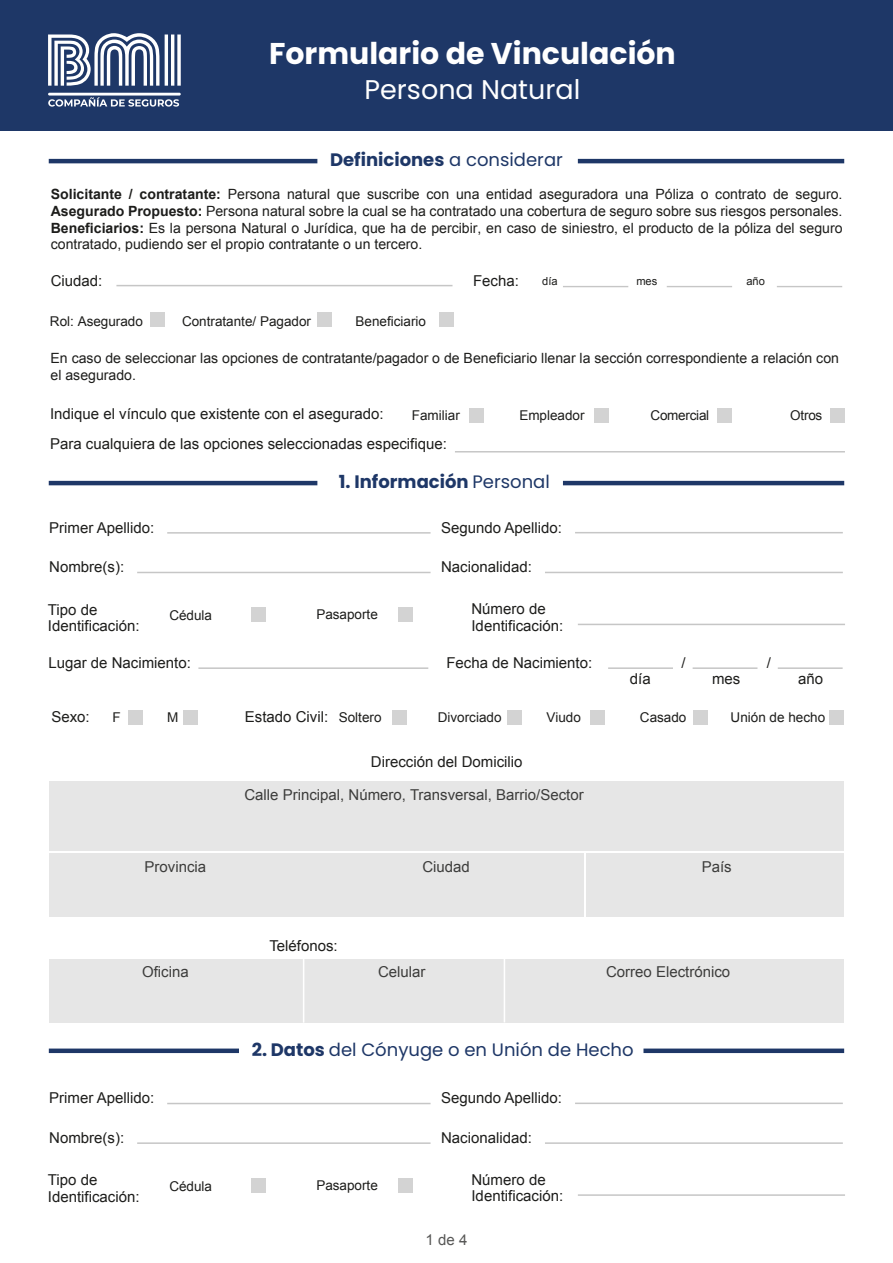
<style>
.page{position:relative;width:893px;height:1263px;background:#fff}
.page>*{position:absolute;margin:0;border:0;box-sizing:border-box;transform-origin:0 0}
.t1{font:700 30px "Poppins";color:#fff}
.t2{font:27px "Poppins";color:#fff}
.t3{font:700 18px "Poppins";color:#1e3767}
.t4{font:18px "Poppins";color:#1e3767}
.t5{font:15px/16.5px "Arial";color:#1d1d1b}
.t6{font:15px "Arial";color:#3c3c3b}
.t7{font:15px "Arial";color:#575756}
.t8{font:14.1px/17px "Arial";color:#1d1d1b;text-align:justify}
.t9{font:13.5px "Arial";color:#1d1d1b}
.t10{font:13.5px "Arial";letter-spacing:-.02em;color:#1d1d1b}
.t11{font:11.1px "Arial";color:#1d1d1b}
.s1{font-weight:400}
.s2{font-weight:700}
.s3{font-size:13.5px}
</style>
<div class="page">
<div style="left:0;top:0;width:893px;height:131px;background:#1e3767"></div>
<svg style="left:48px;top:33px;width:111px;height:53px"></svg>
<svg style="left:177px;top:35px;width:4px;height:51px"></svg>
<hr style="left:171px;top:35px;width:3px;height:51px;background:#fff">
<hr style="left:165px;top:35px;width:3px;height:51px;background:#fff">
<hr style="left:48px;top:93px;width:133px;height:3px;background:#fff">
<svg style="left:48px;top:97px;width:131px;height:10px"></svg>
<div style="left:693px;top:710px;width:14px;height:14px;background:#d3d3d3"></div>
<div style="left:392px;top:710px;width:14px;height:14px;background:#d3d3d3"></div>
<div style="left:829px;top:710px;width:14px;height:14px;background:#d3d3d3"></div>
<div style="left:591px;top:710px;width:14px;height:14px;background:#d3d3d3"></div>
<div style="left:507px;top:710px;width:14px;height:14px;background:#d3d3d3"></div>
<hr style="left:198px;top:667px;width:230px;height:2px;background:#c6c6c6">
<hr style="left:608px;top:667px;width:65px;height:2px;background:#c6c6c6">
<hr style="left:693px;top:667px;width:64px;height:2px;background:#c6c6c6">
<hr style="left:778px;top:667px;width:65px;height:2px;background:#c6c6c6">
<div style="left:129px;top:710px;width:14px;height:14px;background:#d3d3d3"></div>
<div style="left:184px;top:710px;width:14px;height:14px;background:#d3d3d3"></div>
<hr style="left:137px;top:572px;width:294px;height:1px;background:#c6c6c6">
<div style="left:252px;top:608px;width:14px;height:14px;background:#d3d3d3"></div>
<div style="left:399px;top:608px;width:14px;height:14px;background:#d3d3d3"></div>
<hr style="left:167px;top:532px;width:264px;height:2px;background:#c6c6c6">
<hr style="left:575px;top:532px;width:268px;height:1px;background:#c6c6c6">
<hr style="left:578px;top:624px;width:267px;height:1px;background:#c6c6c6">
<hr style="left:545px;top:572px;width:298px;height:1px;background:#c6c6c6">
<hr style="left:116px;top:285px;width:336px;height:1px;background:#c6c6c6">
<hr style="left:563px;top:286px;width:65px;height:1px;background:#c6c6c6">
<hr style="left:667px;top:286px;width:65px;height:1px;background:#c6c6c6">
<hr style="left:777px;top:286px;width:65px;height:1px;background:#c6c6c6">
<hr style="left:49px;top:481px;width:268px;height:4px;background:#1e3767">
<hr style="left:563px;top:481px;width:281px;height:4px;background:#1e3767">
<hr style="left:49px;top:159px;width:268px;height:4px;background:#1e3767">
<hr style="left:578px;top:159px;width:266px;height:4px;background:#1e3767">
<div style="left:49px;top:959px;width:795px;height:63px;background:#e6e6e6"></div>
<hr style="left:303px;top:959px;width:1px;height:64px;background:#fff">
<hr style="left:504px;top:959px;width:1px;height:63px;background:#fff">
<div style="left:49px;top:853px;width:261px;height:64px;background:#e6e6e6"></div>
<div style="left:312px;top:853px;width:272px;height:64px;background:#e6e6e6"></div>
<div style="left:586px;top:853px;width:258px;height:64px;background:#e6e6e6"></div>
<div style="left:49px;top:781px;width:795px;height:69px;background:#e6e6e6"></div>
<hr style="left:137px;top:1142px;width:294px;height:2px;background:#c6c6c6">
<div style="left:252px;top:1178px;width:14px;height:14px;background:#d3d3d3"></div>
<div style="left:399px;top:1178px;width:14px;height:14px;background:#d3d3d3"></div>
<hr style="left:167px;top:1103px;width:264px;height:1px;background:#c6c6c6">
<hr style="left:575px;top:1102px;width:268px;height:2px;background:#c6c6c6">
<hr style="left:578px;top:1194px;width:267px;height:2px;background:#c6c6c6">
<hr style="left:545px;top:1142px;width:298px;height:2px;background:#c6c6c6">
<div style="left:49px;top:1048px;width:190px;height:5px;background:#1e3767"></div>
<div style="left:643px;top:1048px;width:201px;height:5px;background:#1e3767"></div>
<hr style="left:455px;top:451px;width:390px;height:1px;background:#c6c6c6">
<div style="left:718px;top:408px;width:14px;height:15px;background:#d3d3d3"></div>
<div style="left:831px;top:408px;width:14px;height:15px;background:#d3d3d3"></div>
<div style="left:594px;top:408px;width:15px;height:15px;background:#d3d3d3"></div>
<div style="left:470px;top:408px;width:14px;height:15px;background:#d3d3d3"></div>
<div style="left:151px;top:313px;width:14px;height:14px;background:#d3d3d3"></div>
<div style="left:318px;top:313px;width:14px;height:14px;background:#d3d3d3"></div>
<div style="left:440px;top:313px;width:14px;height:14px;background:#d3d3d3"></div>
<h1 class="t1" style="left:269px;top:36px;width:408px">Formulario de Vinculación</h1>
<h2 class="t2" style="left:364px;top:74px;width:217px">Persona Natural</h2>
<p class="t3" style="left:330px;top:149px;width:234px">Definiciones <span class="s1">a considerar</span></p>
<p class="t8" style="left:51px;top:185px;width:793px"><span class="s2">Solicitante / contratante:</span> Persona natural que suscribe con una entidad aseguradora una Póliza o contrato de seguro.<br><span class="s2">Asegurado Propuesto:</span> Persona natural sobre la cual se ha contratado una cobertura de seguro sobre sus riesgos personales.<br><span class="s2">Beneficiarios:</span> Es la persona Natural o Jurídica, que ha de percibir, en caso de siniestro, el producto de la póliza del seguro contratado, pudiendo ser el propio contratante o un tercero.</p>
<p class="t5" style="left:51px;top:272px;width:53px">Ciudad:</p>
<p class="t5" style="left:473px;top:272px;width:47px">Fecha:</p>
<p class="t11" style="left:542px;top:273px;width:17px">día</p>
<p class="t11" style="left:636px;top:273px;width:23px">mes</p>
<p class="t11" style="left:746px;top:273px;width:20px">año</p>
<p class="t9" style="left:50px;top:312px;width:95px">Rol: Asegurado</p>
<p class="t9" style="left:182px;top:312px;width:131px">Contratante/ Pagador</p>
<p class="t9" style="left:356px;top:312px;width:72px">Beneficiario</p>
<p class="t8" style="left:51px;top:350px;width:790px">En caso de seleccionar las opciones de contratante/pagador o de Beneficiario llenar la sección correspondiente a relación con el asegurado.</p>
<p class="t5" style="left:50px;top:399px;width:398px;line-height:29.4px">Indique el vínculo que existente con el asegurado:<br>Para cualquiera de las opciones seleccionadas especifique:</p>
<p class="t9" style="left:412px;top:406px;width:49px">Familiar</p>
<p class="t9" style="left:519px;top:406px;width:67px">Empleador</p>
<p class="t10" style="left:650px;top:406px;width:60px">Comercial</p>
<p class="t9" style="left:790px;top:406px;width:34px">Otros</p>
<p class="t3" style="left:339px;top:471px;width:212px">1. Información <span class="s1">Personal</span></p>
<p class="t5" style="left:49px;top:519px;width:107px">Primer Apellido:</p>
<p class="t5" style="left:441px;top:519px;width:122px">Segundo Apellido:</p>
<p class="t5" style="left:49px;top:559px;width:77px">Nombre(s):</p>
<p class="t5" style="left:441px;top:559px;width:92px">Nacionalidad:</p>
<p class="t5" style="left:48px;top:601px;width:93px">Tipo de<br>Identificación:</p>
<p class="t9" style="left:169px;top:606px;width:44px">Cédula</p>
<p class="t9" style="left:316px;top:606px;width:63px">Pasaporte</p>
<p class="t5" style="left:471px;top:601px;width:93px">Número de<br>Identificación:</p>
<p class="t5" style="left:48px;top:655px;width:144px">Lugar de Nacimiento:</p>
<p class="t5" style="left:446px;top:655px;width:147px">Fecha de Nacimiento:</p>
<p class="t5" style="left:630px;top:670px;width:22px">día</p>
<p class="t5" style="left:682px;top:655px;width:6px">/</p>
<p class="t5" style="left:767px;top:655px;width:6px">/</p>
<p class="t5" style="left:712px;top:670px;width:30px">mes</p>
<p class="t5" style="left:798px;top:670px;width:27px">año</p>
<p class="t5" style="left:51px;top:709px;width:40px">Sexo:</p>
<p class="t9" style="left:112px;top:708px;width:10px">F</p>
<p class="t9" style="left:167px;top:708px;width:13px">M</p>
<p class="t5" style="left:245px;top:709px;width:138px">Estado Civil: <span class="s3">Soltero</span></p>
<p class="t9" style="left:438px;top:708px;width:65px">Divorciado</p>
<p class="t9" style="left:547px;top:708px;width:36px">Viudo</p>
<p class="t9" style="left:640px;top:708px;width:48px">Casado</p>
<p class="t9" style="left:731px;top:708px;width:96px">Unión de hecho</p>
<p class="t5" style="left:371px;top:753px;width:153px">Dirección del Domicilio</p>
<p class="t6" style="left:244px;top:785px;width:341px">Calle Principal, Número, Transversal, Barrio/Sector</p>
<p class="t6" style="left:145px;top:857px;width:63px">Provincia</p>
<p class="t6" style="left:422px;top:857px;width:49px">Ciudad</p>
<p class="t6" style="left:702px;top:857px;width:32px">País</p>
<p class="t5" style="left:269px;top:937px;width:70px">Teléfonos:</p>
<p class="t6" style="left:142px;top:962px;width:48px">Oficina</p>
<p class="t6" style="left:378px;top:962px;width:49px">Celular</p>
<p class="t6" style="left:606px;top:962px;width:126px">Correo Electrónico</p>
<p class="t4" style="left:252px;top:1039px;width:383px"><span class="s2">2. Datos</span> del Cónyuge o en Unión de Hecho</p>
<p class="t5" style="left:49px;top:1090px;width:107px">Primer Apellido:</p>
<p class="t5" style="left:441px;top:1090px;width:122px">Segundo Apellido:</p>
<p class="t5" style="left:49px;top:1130px;width:77px">Nombre(s):</p>
<p class="t5" style="left:441px;top:1130px;width:92px">Nacionalidad:</p>
<p class="t5" style="left:48px;top:1172px;width:93px">Tipo de<br>Identificación:</p>
<p class="t9" style="left:169px;top:1177px;width:44px">Cédula</p>
<p class="t9" style="left:316px;top:1176px;width:63px">Pasaporte</p>
<p class="t5" style="left:471px;top:1171px;width:93px">Número de<br>Identificación:</p>
<p class="t7" style="left:426px;top:1230px;width:43px">1 de 4</p>
</div>
